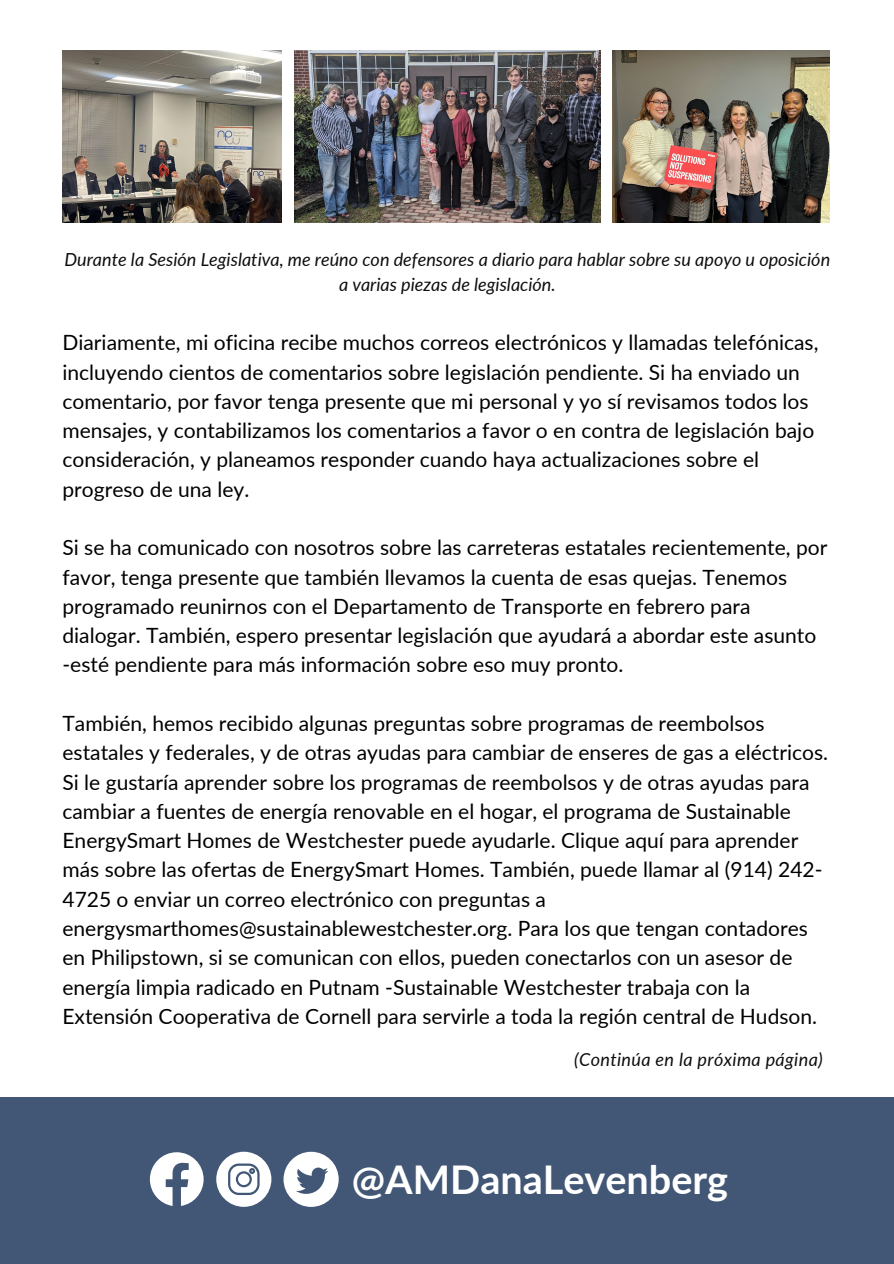
<style>
.page{position:relative;width:894px;height:1264px;background:#fff}
.page>*{position:absolute;margin:0;border:0;box-sizing:border-box;transform-origin:0 0}
.t1{font:700 39.6px "Lato";color:#fff}
.t2{font:21px/29.2px "Lato";color:#000}
.t3{font:italic 18px/24.8px "Lato";color:#0c0e0c;text-align:center}
.t4{font:italic 18px "Lato";letter-spacing:.02em;color:#0c0e0c}
</style>
<div class="page">
<div style="left:0;top:1097px;width:893px;height:166px;background:#425776"></div>
<img style="left:62px;top:50px;width:219px;height:173px">
<img style="left:295px;top:50px;width:305px;height:173px">
<img style="left:612px;top:50px;width:216px;height:173px">
<svg style="left:216px;top:1151px;width:55px;height:55px"></svg>
<svg style="left:150px;top:1152px;width:53px;height:53px"></svg>
<svg style="left:283px;top:1151px;width:55px;height:55px"></svg>
<p class="t3" style="left:64px;top:247px;width:767px">Durante la Sesión Legislativa, me reúno con defensores a diario para hablar sobre su apoyo u oposición a varias piezas de legislación.</p>
<p class="t2" style="left:62px;top:327px;width:757px">Diariamente, mi oficina recibe muchos correos electrónicos y llamadas telefónicas, incluyendo cientos de comentarios sobre legislación pendiente. Si ha enviado un comentario, por favor tenga presente que mi personal y yo sí revisamos todos los mensajes, y contabilizamos los comentarios a favor o en contra de legislación bajo consideración, y planeamos responder cuando haya actualizaciones sobre el progreso de una ley.</p>
<p class="t2" style="left:62px;top:532px;width:766px">Si se ha comunicado con nosotros sobre las carreteras estatales recientemente, por favor, tenga presente que también llevamos la cuenta de esas quejas. Tenemos programado reunirnos con el Departamento de Transporte en febrero para dialogar. También, espero presentar legislación que ayudará a abordar este asunto -esté pendiente para más información sobre eso muy pronto.</p>
<p class="t2" style="left:62px;top:708px;width:767px">También, hemos recibido algunas preguntas sobre programas de reembolsos estatales y federales, y de otras ayudas para cambiar de enseres de gas a eléctricos.<br>Si le gustaría aprender sobre los programas de reembolsos y de otras ayudas para cambiar a fuentes de energía renovable en el hogar, el programa de Sustainable EnergySmart Homes de Westchester puede ayudarle. Clique aquí para aprender más sobre las ofertas de EnergySmart Homes. También, puede llamar al (914) 242- 4725 o enviar un correo electrónico con preguntas a energysmarthomes@sustainablewestchester.org. Para los que tengan contadores en Philipstown, si se comunican con ellos, pueden conectarlos con un asesor de energía limpia radicado en Putnam -Sustainable Westchester trabaja con la Extensión Cooperativa de Cornell para servirle a toda la región central de Hudson.</p>
<p class="t4" style="left:574px;top:1048px;width:250px">(Continúa en la próxima página)</p>
<h1 class="t1" style="left:352px;top:1154px;width:378px">@AMDanaLevenberg</h1>
</div>
